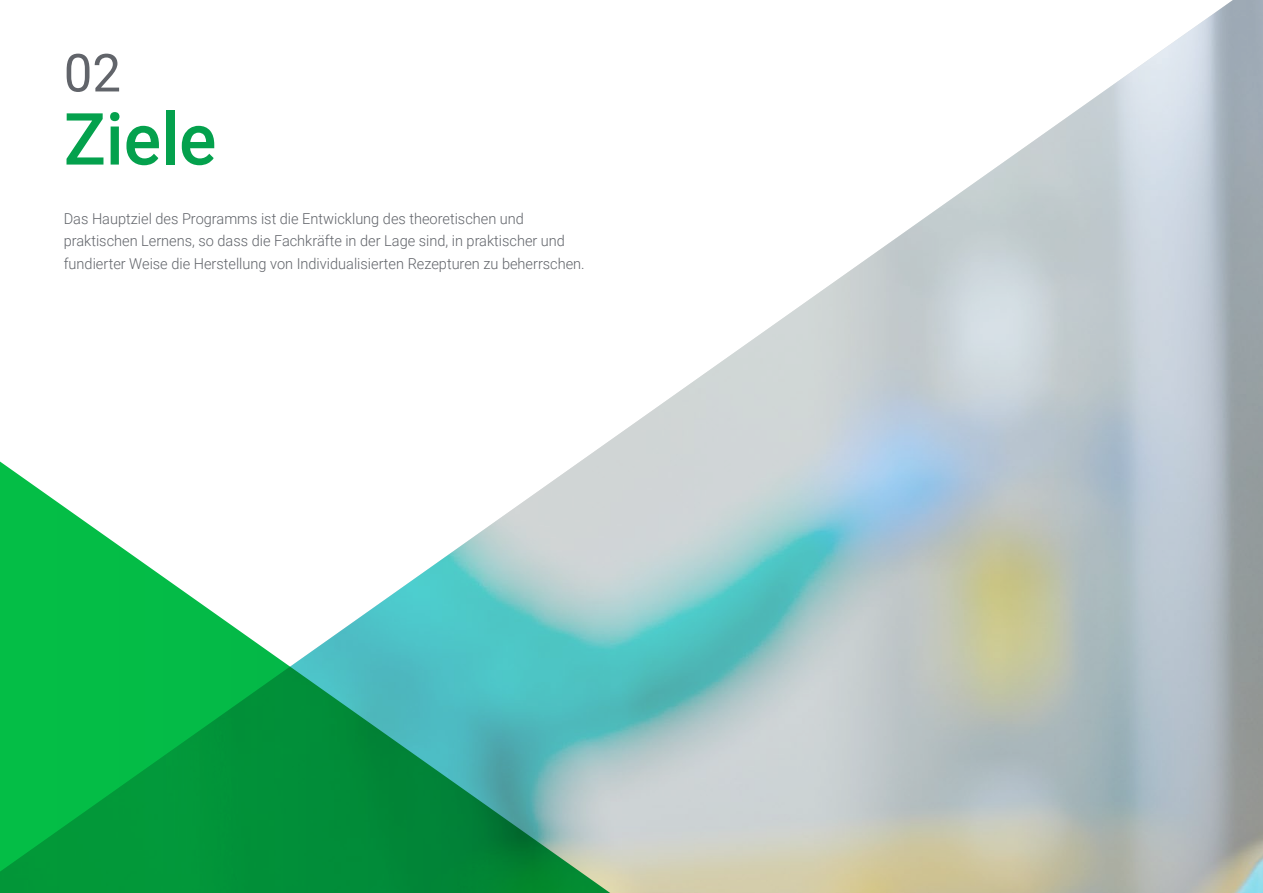
<style>
.page{position:relative;width:1263px;height:893px;background:#fff}
.page>*{position:absolute;margin:0;border:0;box-sizing:border-box;transform-origin:0 0}
.t1{font:500 72px "Roboto";color:#04a14d}
.t2{font:52.5px "Roboto";color:#61646a}
.t3{font:300 15px/22.5px "Roboto";color:#61646a}
</style>
<div class="page">
<img style="left:602px;top:0;width:661px;height:893px">
<svg style="left:0;top:446px;width:640px;height:447px"></svg>
<h2 class="t2" style="left:64px;top:36px;width:59px">02</h2>
<h1 class="t1" style="left:64px;top:89px;width:154px">Ziele</h1>
<p class="t3" style="left:64px;top:207px;width:522px">Das Hauptziel des Programms ist die Entwicklung des theoretischen und praktischen Lernens, so dass die Fachkräfte in der Lage sind, in praktischer und fundierter Weise die Herstellung von Individualisierten Rezepturen zu beherrschen.</p>
</div>
